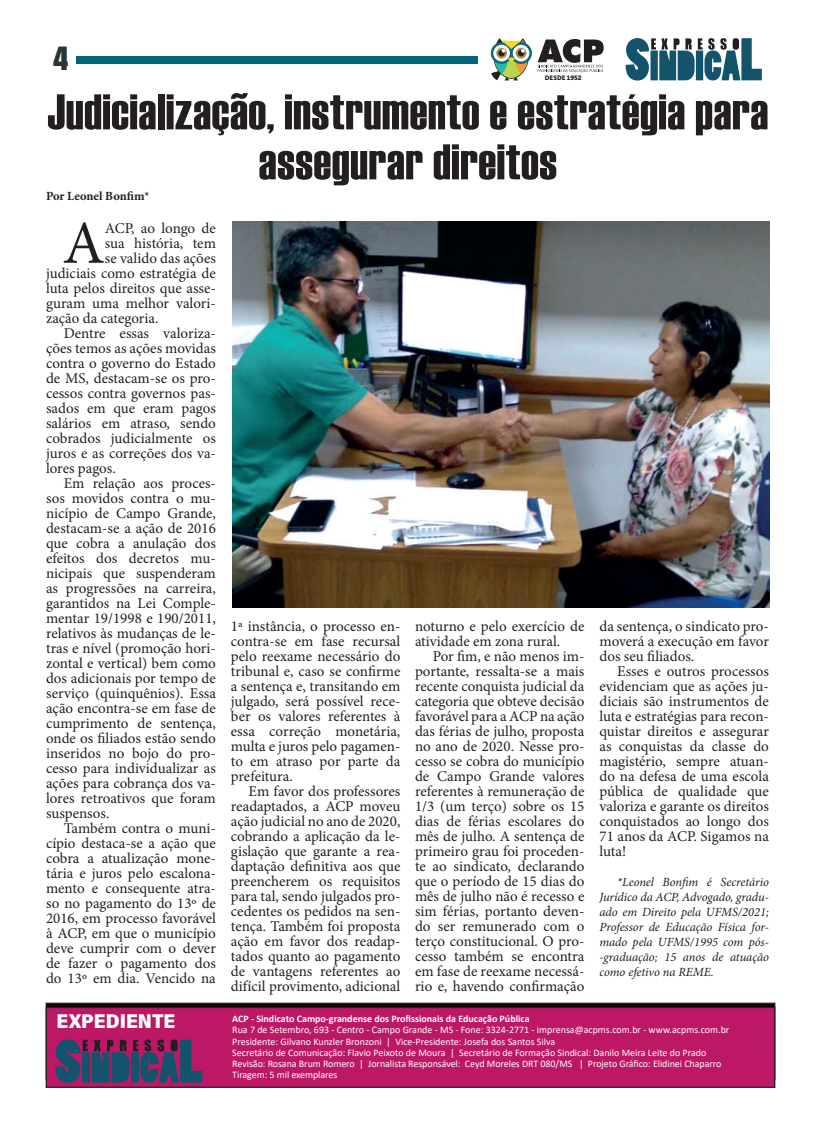
<style>
.page{position:relative;width:815px;height:1134px;background:#fff}
.page>*{position:absolute;margin:0;border:0;box-sizing:border-box;transform-origin:0 0}
.t1{font:61.12px "Minion Pro";color:#231f20}
.t2{font:50px/50px "Haettenschweiler";letter-spacing:.01em;color:#231f20;text-align:center}
.t3{font:30px "Anton";color:#253634}
.t4{font:900 20px "Acumin Pro Semi Cond";color:#fff}
.t5{font:15px/15px "Minion Pro";color:#231f20;text-align:justify}
.t6{font:italic 12.5px/15px "Minion Pro";letter-spacing:-.005em;color:#231f20;text-align:justify}
.t7{font:700 12.5px "Minion Pro";color:#231f20}
.t8{font:10px "Calibri";color:#fff}
.t9{font:700 10px "Calibri";color:#fff}
.t10{font:6.25px "Museo Sans 900";color:#231f20}
</style>
<div class="page">
<svg style="left:491px;top:38px;width:41px;height:42px"></svg>
<svg style="left:538px;top:39px;width:66px;height:34px"></svg>
<svg style="left:626px;top:38px;width:136px;height:43px"></svg>
<div style="left:76px;top:57px;width:402px;height:7px;background:#006777"></div>
<div style="left:46px;top:1003px;width:729px;height:76px;background:#150000"></div>
<div style="left:46px;top:1003px;width:729px;height:77px;border:1px solid #231f20"></div>
<div style="left:46px;top:1007px;width:729px;height:80px;background:#bd1866"></div>
<div style="left:46px;top:1007px;width:729px;height:81px;border:1px solid #231f20"></div>
<svg style="left:55px;top:1039px;width:147px;height:44px"></svg>
<img style="left:232px;top:222px;width:537px;height:385px">
<h3 class="t3" style="left:53px;top:35px;width:17px">4</h3>
<p class="t10" style="left:545px;top:75px;width:38px">DESDE 1952</p>
<p class="t2" style="left:47px;top:87px;width:723px">Judicialização, instrumento e estratégia para assegurar direitos</p>
<p class="t7" style="left:46px;top:188px;width:105px">Por Leonel Bonfim*</p>
<p class="t1" style="left:63px;top:202px;width:44px">A</p>
<p class="t5" style="left:105px;top:221px;width:113px">ACP, ao longo de</p>
<p class="t5" style="left:105px;top:236px;width:113px">sua história, tem</p>
<p class="t5" style="left:105px;top:251px;width:113px">se valido das ações</p>
<p class="t5" style="left:46px;top:266px;width:171px">judiciais como estratégia de</p>
<p class="t5" style="left:46px;top:281px;width:171px">luta pelos direitos que asse-</p>
<p class="t5" style="left:46px;top:296px;width:171px">guram uma melhor valori-</p>
<p class="t5" style="left:46px;top:311px;width:114px">zação da categoria.</p>
<p class="t5" style="left:46px;top:326px;width:171px;text-indent:18px">Dentre essas valoriza&shy;ções temos as ações movidas contra o governo do Estado de MS, destacam-se os pro&shy;cessos contra governos pas&shy;sados em que eram pagos salários em atraso, sendo cobrados judicialmente os juros e as correções dos va&shy;lores pagos.</p>
<p class="t5" style="left:46px;top:476px;width:171px;text-indent:18px">Em relação aos proces&shy;sos movidos contra o mu&shy;nicípio de Campo Grande, destacam-se a ação de 2016 que cobra a anulação dos efeitos dos decretos mu&shy;nicipais que suspenderam as progressões na carreira, garantidos na Lei Comple&shy;mentar 19/1998 e 190/2011, relativos às mudanças de le&shy;tras e nível (promoção hori&shy;zontal e vertical) bem como dos adicionais por tempo de serviço (quinquênios). Essa ação encontra-se em fase de cumprimento de sentença, onde os filiados estão sendo inseridos no bojo do pro&shy;cesso para individualizar as ações para cobrança dos va&shy;lores retroativos que foram suspensos.</p>
<p class="t5" style="left:46px;top:821px;width:171px;text-indent:18px">Também contra o muni&shy;cípio destaca-se a ação que cobra a atualização mone&shy;tária e juros pelo escalona&shy;mento e consequente atra&shy;so no pagamento do 13º de 2016, em processo favorável à ACP, em que o município deve cumprir com o dever de fazer o pagamento dos do 13º em dia. Vencido na</p>
<p class="t5" style="left:415px;top:619px;width:171px">noturno e pelo exercício de atividade em zona rural.</p>
<p class="t5" style="left:415px;top:649px;width:171px;text-indent:18px">Por fim, e não menos im&shy;portante, ressalta-se a mais recente conquista judicial da categoria que obteve decisão favorável para a ACP na ação das férias de julho, proposta no ano de 2020. Nesse pro&shy;cesso se cobra do município de Campo Grande valores referentes à remuneração de 1/3 (um terço) sobre os 15 dias de férias escolares do mês de julho. A sentença de primeiro grau foi proceden&shy;te ao sindicato, declarando que o período de 15 dias do mês de julho não é recesso e sim férias, portanto deven&shy;do ser remunerado com o terço constitucional. O pro&shy;cesso também se encontra em fase de reexame necessá&shy;rio e, havendo confirmação</p>
<p class="t5" style="left:599px;top:619px;width:171px">da sentença, o sindicato pro&shy;moverá a execução em favor dos seu filiados.</p>
<p class="t5" style="left:599px;top:664px;width:171px;text-indent:18px">Esses e outros processos evidenciam que as ações ju&shy;diciais são instrumentos de luta e estratégias para recon&shy;quistar direitos e assegurar as conquistas da classe do magistério, sempre atuan&shy;do na defesa de uma escola pública de qualidade que valoriza e garante os direitos conquistados ao longo dos 71 anos da ACP. Sigamos na luta!</p>
<p class="t6" style="left:599px;top:874px;width:171px;text-indent:18px">*Leonel Bonfim é Secretário Jurídico da ACP, Advogado, gradu&shy;ado em Direito pela UFMS/2021; Professor de Educação Física for&shy;mado pela UFMS/1995 com pós--graduação; 15 anos de atuação como efetivo na REME.</p>
<p class="t5" style="left:231px;top:619px;width:171px">1ª instância, o processo en&shy;contra-se em fase recursal pelo reexame necessário do tribunal e, caso se confirme a sentença e, transitando em julgado, será possível rece&shy;ber os valores referentes à essa correção monetária, multa e juros pelo pagamen&shy;to em atraso por parte da prefeitura.</p>
<p class="t5" style="left:231px;top:784px;width:171px;text-indent:18px">Em favor dos professores readaptados, a ACP moveu ação judicial no ano de 2020, cobrando a aplicação da le&shy;gislação que garante a rea&shy;daptação definitiva aos que preencherem os requisitos para tal, sendo julgados pro&shy;cedentes os pedidos na sen&shy;tença. Também foi proposta ação em favor dos readap&shy;tados quanto ao pagamento de vantagens referentes ao difícil provimento, adicional</p>
<p class="t4" style="left:57px;top:1007px;width:120px">EXPEDIENTE</p>
<p class="t9" style="left:232px;top:1012px;width:299px">ACP - Sindicato Campo-grandense dos Profissionais da Educação Pública</p>
<p class="t8" style="left:232px;top:1023px;width:499px">Rua 7 de Setembro, 693 - Centro - Campo Grande - MS - Fone: 3324-2771 - imprensa@acpms.com.br - www.acpms.com.br</p>
<p class="t8" style="left:232px;top:1034px;width:325px">Presidente: Gilvano Kunzler Bronzoni | Vice-Presidente: Josefa dos Santos Silva</p>
<p class="t8" style="left:232px;top:1046px;width:476px">Secretário de Comunicação: Flavio Peixoto de Moura | Secretário de Formação Sindical: Danilo Meira Leite do Prado</p>
<p class="t8" style="left:232px;top:1057px;width:491px">Revisão: Rosana Brum Romero | Jornalista Responsável: Ceyd Moreles DRT 080/MS | Projeto Gráfico: Elidinei Chaparro</p>
<p class="t8" style="left:232px;top:1068px;width:107px">Tiragem: 5 mil exemplares</p>
</div>
